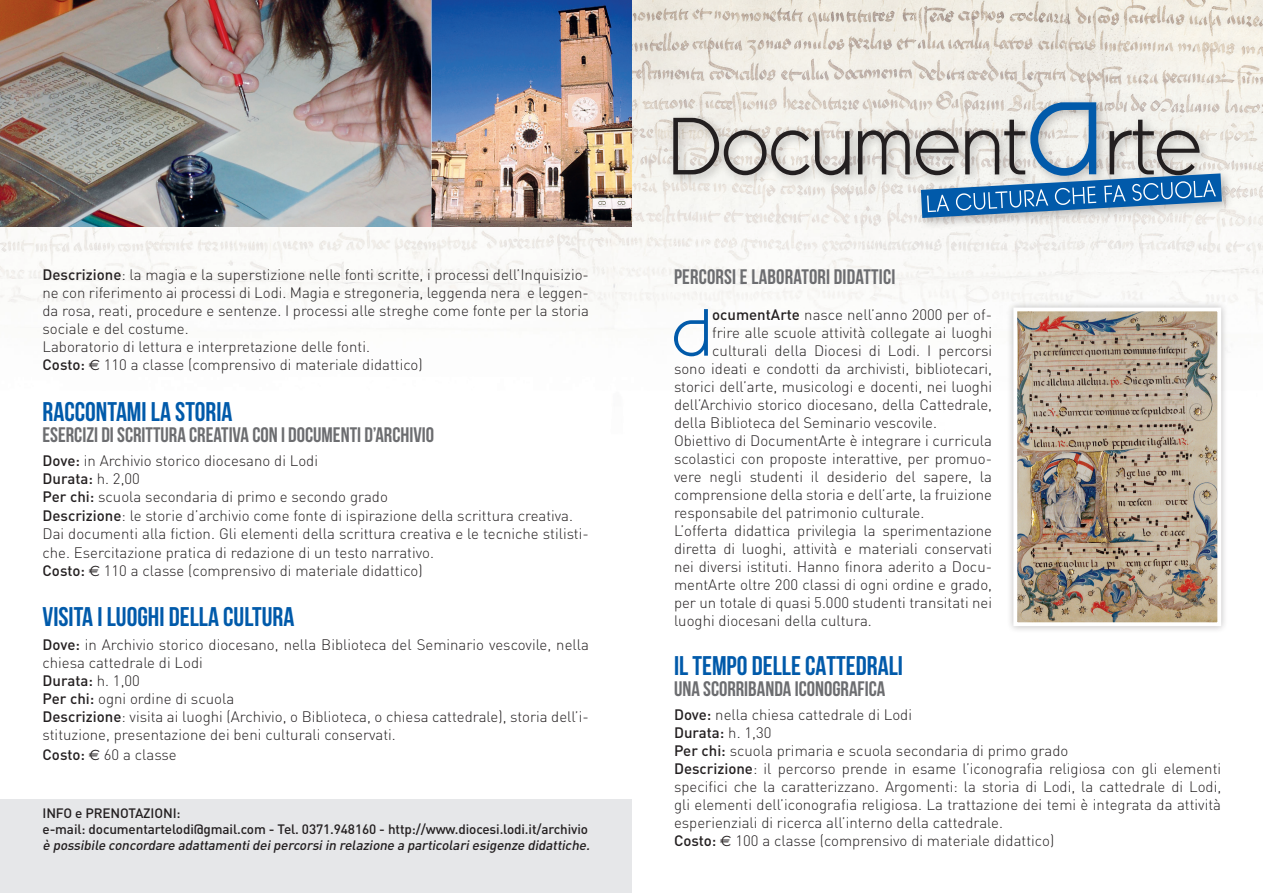
<style>
.page{position:relative;width:1263px;height:893px;background:#fff}
.page>*{position:absolute;margin:0;border:0;box-sizing:border-box;transform-origin:0 0}
.t1{font:80.85px "Banks Miles Single Line";letter-spacing:-.02em;color:#231f20;scale:.95 1}
.t2{font:66.45px "Banks Miles Single Line";color:#015aaa}
.t3{font:700 27px "Bebas Neue";color:#015aaa}
.t4{font:21px "Bebas Neue";color:#6c6d70}
.t5{font:300 15px/18px "DIN";color:#231f20;text-align:justify}
.t6{font:500 15px "DIN";color:#231f20}
.t7{font:500 13.5px "DIN";letter-spacing:-.01em;color:#231f20}
.t8{font:italic 500 13.5px "DIN";color:#231f20}
.s1{font-weight:500}
.s2{font-family:"Euro Sans";font-weight:400}
.s3{font-weight:300}
.s4{font-size:134.7px;color:#015aaa}
</style>
<div class="page">
<img style="left:0;top:0;width:1263px;height:329px">
<div style="left:667px;top:96px;width:567px;height:134px;background:#231f20;opacity:.3"></div>
<svg style="left:921px;top:173px;width:301px;height:45px;background:#6798c3"></svg>
<div style="left:1006px;top:301px;width:222px;height:332px;background:#231f20;opacity:.3"></div>
<img style="left:1018px;top:313px;width:198px;height:308px">
<div style="left:1013px;top:308px;width:208px;height:318px;border:4px solid #fff"></div>
<div style="left:0;top:799px;width:631px;height:94px;background:#e6e7e9"></div>
<img style="left:0;top:0;width:631px;height:226px">
<p class="t5" style="left:43px;top:266px;width:548px"><span class="s1">Descrizione</span>: la magia e la superstizione nelle fonti scritte, i processi dell’Inquisizio&shy;ne con riferimento ai processi di Lodi. Magia e stregoneria, leggenda nera e leggen&shy;da rosa, reati, procedure e sentenze. I processi alle streghe come fonte per la storia sociale e del costume.</p>
<p class="t5" style="left:43px;top:338px;width:329px">Laboratorio di lettura e interpretazione delle fonti.</p>
<p class="t5" style="left:43px;top:356px;width:382px"><span class="s1">Costo:</span> <span class="s2">E</span> 110 a classe (comprensivo di materiale didattico)</p>
<p class="t3" style="left:43px;top:397px;width:192px">RACCONTAMI LA STORIA</p>
<p class="t4" style="left:43px;top:423px;width:393px">ESERCIZI DI SCRITTURA CREATIVA CON I DOCUMENTI D’ARCHIVIO</p>
<p class="t5" style="left:43px;top:451px;width:277px"><span class="s1">Dove:</span> in Archivio storico diocesano di Lodi</p>
<p class="t6" style="left:43px;top:469px;width:99px">Durata: <span class="s3">h. 2,00</span></p>
<p class="t5" style="left:43px;top:488px;width:347px"><span class="s1">Per chi:</span> scuola secondaria di primo e secondo grado</p>
<p class="t5" style="left:43px;top:506px;width:532px"><span class="s1">Descrizione</span>: le storie d’archivio come fonte di ispirazione della scrittura creativa.</p>
<p class="t5" style="left:43px;top:524px;width:548px;line-height:18.5px">Dai documenti alla fiction. Gli elementi della scrittura creativa e le tecniche stilisti&shy;che. Esercitazione pratica di redazione di un testo narrativo.</p>
<p class="t5" style="left:43px;top:561px;width:382px"><span class="s1">Costo:</span> <span class="s2">E</span> 110 a classe (comprensivo di materiale didattico)</p>
<p class="t3" style="left:43px;top:602px;width:253px">VISITA I LUOGHI DELLA CULTURA</p>
<p class="t5" style="left:43px;top:636px;width:548px"><span class="s1">Dove:</span> in Archivio storico diocesano, nella Biblioteca del Seminario vescovile, nella chiesa cattedrale di Lodi</p>
<p class="t6" style="left:43px;top:671px;width:99px">Durata: <span class="s3">h. 1,00</span></p>
<p class="t5" style="left:43px;top:690px;width:193px"><span class="s1">Per chi:</span> ogni ordine di scuola</p>
<p class="t5" style="left:43px;top:708px;width:548px"><span class="s1">Descrizione</span>: visita ai luoghi (Archivio, o Biblioteca, o chiesa cattedrale), storia dell’i&shy;stituzione, presentazione dei beni culturali conservati.</p>
<p class="t5" style="left:43px;top:745px;width:136px"><span class="s1">Costo:</span> <span class="s2">E</span> 60 a classe</p>
<p class="t7" style="left:43px;top:804px;width:140px">INFO e PRENOTAZIONI:</p>
<p class="t7" style="left:43px;top:821px;width:547px">e-mail: documentartelodi@gmail.com - Tel. 0371.948160 - http://www.diocesi.lodi.it/archivio</p>
<p class="t8" style="left:43px;top:837px;width:552px">è possibile concordare adattamentideipercorsiin relazione a particolariesigenze didattiche.</p>
<p class="t1" style="left:667px;top:92px;width:565px">Document<span class="s4">a</span>rte</p>
<p class="t4" style="left:674px;top:266px;width:223px">PERCORSI E LABORATORI DIDATTICI</p>
<p class="t2" style="left:671px;top:288px;width:42px">d</p>
<p class="t5" style="left:712px;top:305px;width:281px"><span class="s1">ocumentArte</span> nasce nell’anno 2000 per of-</p>
<p class="t5" style="left:712px;top:323px;width:281px">frire alle scuole attività collegate ai luoghi</p>
<p class="t5" style="left:712px;top:341px;width:281px">culturali della Diocesi di Lodi. I percorsi</p>
<p class="t5" style="left:674px;top:359px;width:320px">sono ideati e condotti da archivisti, bibliotecari,</p>
<p class="t5" style="left:674px;top:377px;width:320px">storici dell’arte, musicologi e docenti, nei luoghi</p>
<p class="t5" style="left:674px;top:395px;width:320px">dell’Archivio storico diocesano, della Cattedrale,</p>
<p class="t5" style="left:674px;top:413px;width:265px">della Biblioteca del Seminario vescovile.</p>
<p class="t5" style="left:674px;top:431px;width:320px">Obiettivo di DocumentArte è integrare i curricula scolastici con proposte interattive, per promuo&shy;vere negli studenti il desiderio del sapere, la comprensione della storia e dell’arte, la fruizione responsabile del patrimonio culturale.</p>
<p class="t5" style="left:674px;top:521px;width:320px">L’offerta didattica privilegia la sperimentazione diretta di luoghi, attività e materiali conservati nei diversi istituti. Hanno finora aderito a Docu&shy;mentArte oltre 200 classi di ogni ordine e grado, per un totale di quasi 5.000 studenti transitati nei luoghi diocesani della cultura.</p>
<p class="t3" style="left:674px;top:651px;width:230px">IL TEMPO DELLE CATTEDRALI</p>
<p class="t4" style="left:674px;top:677px;width:213px">UNA SCORRIBANDA ICONOGRAFICA</p>
<p class="t5" style="left:674px;top:706px;width:240px"><span class="s1">Dove:</span> nella chiesa cattedrale di Lodi</p>
<p class="t6" style="left:674px;top:723px;width:99px">Durata: <span class="s3">h. 1,30</span></p>
<p class="t5" style="left:674px;top:742px;width:396px"><span class="s1">Per chi:</span> scuola primaria e scuola secondaria di primo grado</p>
<p class="t5" style="left:674px;top:760px;width:549px"><span class="s1">Descrizione</span>: il percorso prende in esame l’iconografia religiosa con gli elementi specifici che la caratterizzano. Argomenti: la storia di Lodi, la cattedrale di Lodi, gli elementi dell’iconografia religiosa. La trattazione dei temi è integrata da attività esperienziali di ricerca all’interno della cattedrale.</p>
<p class="t5" style="left:674px;top:832px;width:382px"><span class="s1">Costo:</span> <span class="s2">E</span> 100 a classe (comprensivo di materiale didattico)</p>
</div>
